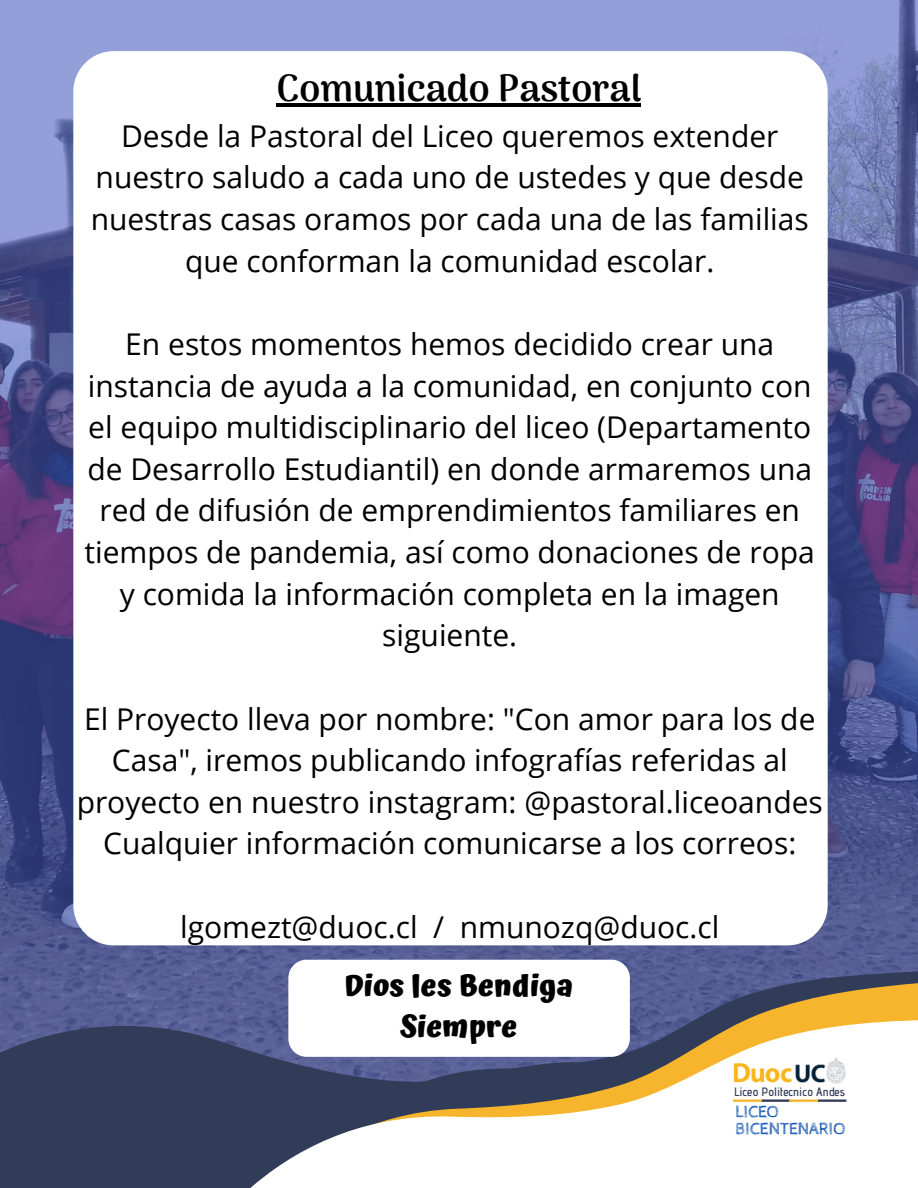
<style>
.page{position:relative;width:918px;height:1188px;background:#fff}
.page>*{position:absolute;margin:0;border:0;box-sizing:border-box;transform-origin:0 0}
.t1{font:800 37.5px "Arima Madurai";color:#000}
.t2{font:30px/41.7px "Open Sans";color:#000;text-align:center}
.t3{font:700 30px/41.7px "Atma";color:#000;text-align:center}
.t4{font:16.95px/16.8px "Cabin Sketch";color:#004aad}
.t5{font:600 12.15px "Advent Pro";color:#303c58}
</style>
<div class="page">
<img style="left:0;top:0;width:918px;height:998px">
<svg style="left:0;top:998px;width:239px;height:190px;background:#374263"></svg>
<svg style="left:255px;top:938px;width:663px;height:42px;fill:#586297"></svg>
<svg style="left:239px;top:980px;width:679px;height:208px"></svg>
<img style="left:733px;top:1057px;width:114px;height:28px">
<svg style="left:733px;top:1099px;width:113px;height:3px"></svg>
<div style="left:73px;top:51px;width:755px;height:894px;background:#fff;border-radius:40px"></div>
<hr style="left:277px;top:103px;width:364px;height:3px;background:#000">
<p class="t1" style="left:277px;top:66px;width:366px">Comunicado Pastoral</p>
<p class="t2" style="left:91px;top:114px;width:720px">Desde la Pastoral del Liceo queremos extender nuestro saludo a cada uno de ustedes y que desde nuestras casas oramos por cada una de las familias que conforman la comunidad escolar.</p>
<p class="t2" style="left:85px;top:322px;width:732px">En estos momentos hemos decidido crear una instancia de ayuda a la comunidad, en conjunto con el equipo multidisciplinario del liceo (Departamento de Desarrollo Estudiantil) en donde armaremos una red de difusión de emprendimientos familiares en tiempos de pandemia, así como donaciones de ropa y comida la información completa en la imagen siguiente.</p>
<p class="t2" style="left:77px;top:697px;width:748px">El Proyecto lleva por nombre: "Con amor para los de Casa", iremos publicando infografías referidas al proyecto en nuestro instagram: @pastoral.liceoandes Cualquier información comunicarse a los correos:</p>
<p class="t2" style="left:180px;top:905px;width:541px">lgomezt@duoc.cl / nmunozq@duoc.cl</p>
<p class="t3" style="left:345px;top:965px;width:230px">Dios les Bendiga<br>Siempre</p>
<p class="t5" style="left:734px;top:1084px;width:112px">Liceo Politecnico Andes</p>
<p class="t4" style="left:736px;top:1104px;width:111px">LICEO<br>BICENTENARIO</p>
</div>
